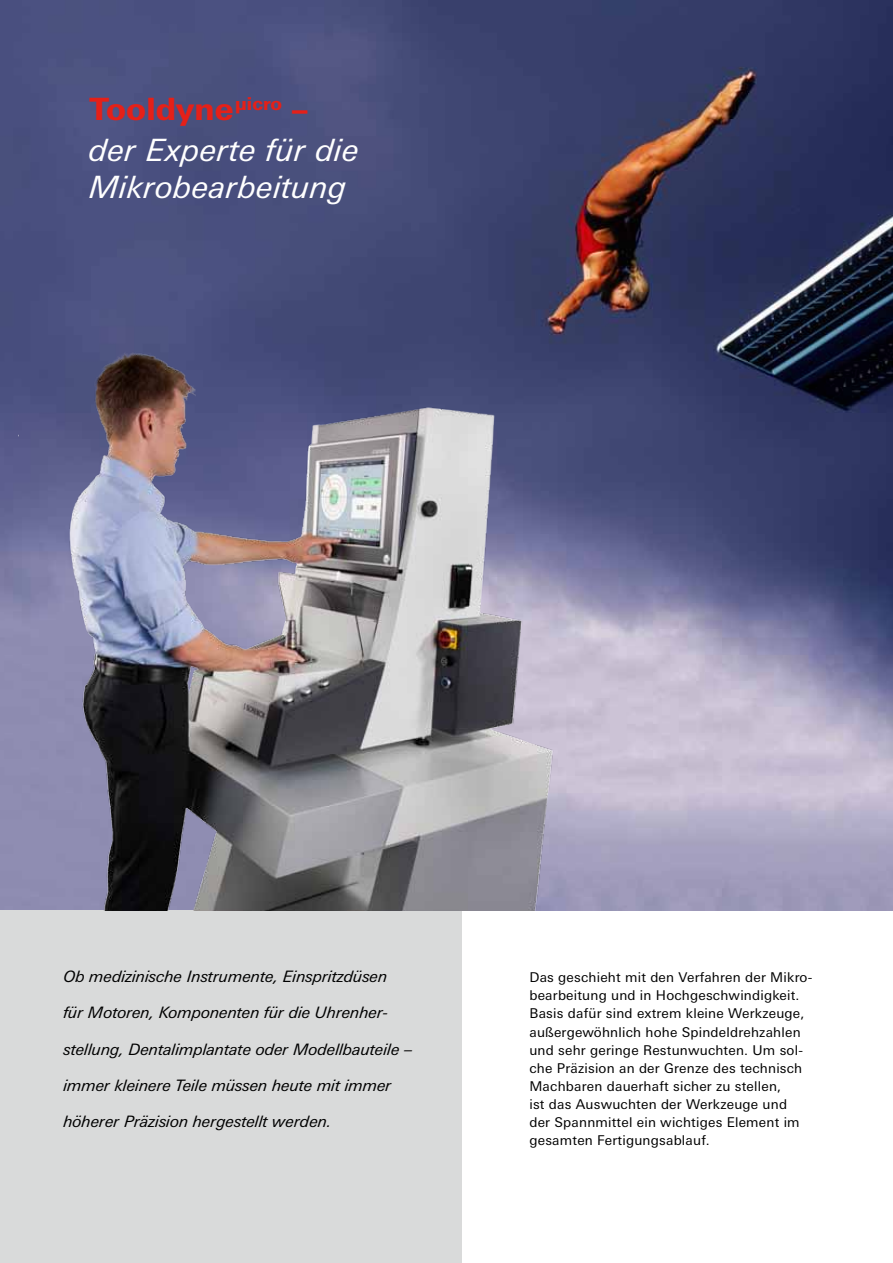
<style>
.page{position:relative;width:893px;height:1263px;background:#fff}
.page>*{position:absolute;margin:0;border:0;box-sizing:border-box;transform-origin:0 0}
.t1{font:italic 30.75px/41.1px "Univers Next W1 G";letter-spacing:.015em;color:#fff}
.t2{font:italic 15.75px "Univers Next W1 G";color:#000}
.t3{font:13.5px/18.1px "Univers Next W1 G";letter-spacing:.015em;color:#000}
.s1{font-weight:800;font-style:normal;color:#e52018}
</style>
<div class="page">
<img style="left:0;top:0;width:893px;height:910px">
<div style="left:0;top:910px;width:462px;height:353px;background:#d9dada"></div>
<img style="left:19px;top:306px;width:555px;height:604px">
<h1 class="t1" style="left:89px;top:88px;width:271px"><span class="s1">Tooldyne</span><sup>µicro</sup> <span class="s1">– </span>der Experte für die</h1>
<h1 class="t1" style="left:89px;top:166px;width:259px">Mikrobearbeitung</h1>
<p class="t2" style="left:64px;top:967px;width:325px">Ob medizinische Instrumente, Einspritzdüsen</p>
<p class="t2" style="left:64px;top:1003px;width:325px">für Motoren, Komponenten für die Uhrenher-</p>
<p class="t2" style="left:64px;top:1040px;width:350px">stellung, Dentalimplantate oder Modellbauteile –</p>
<p class="t2" style="left:64px;top:1076px;width:330px">immer kleinere Teile müssen heute mit immer</p>
<p class="t2" style="left:64px;top:1112px;width:269px">höherer Präzision hergestellt werden.</p>
<p class="t3" style="left:529px;top:968px;width:283px">Das geschieht mit den Verfahren der Mikro&shy;bearbeitung und in Hochgeschwindigkeit.<br>Basis dafür sind extrem kleine Werkzeuge, außergewöhnlich hohe Spindeldrehzahlen und sehr geringe Restunwuchten. Um sol&shy;che Präzision an der Grenze des technisch Machbaren dauerhaft sicher zu stellen,<br>ist das Auswuchten der Werkzeuge und der Spannmittel ein wichtiges Element im gesamten Fertigungsablauf.</p>
</div>
